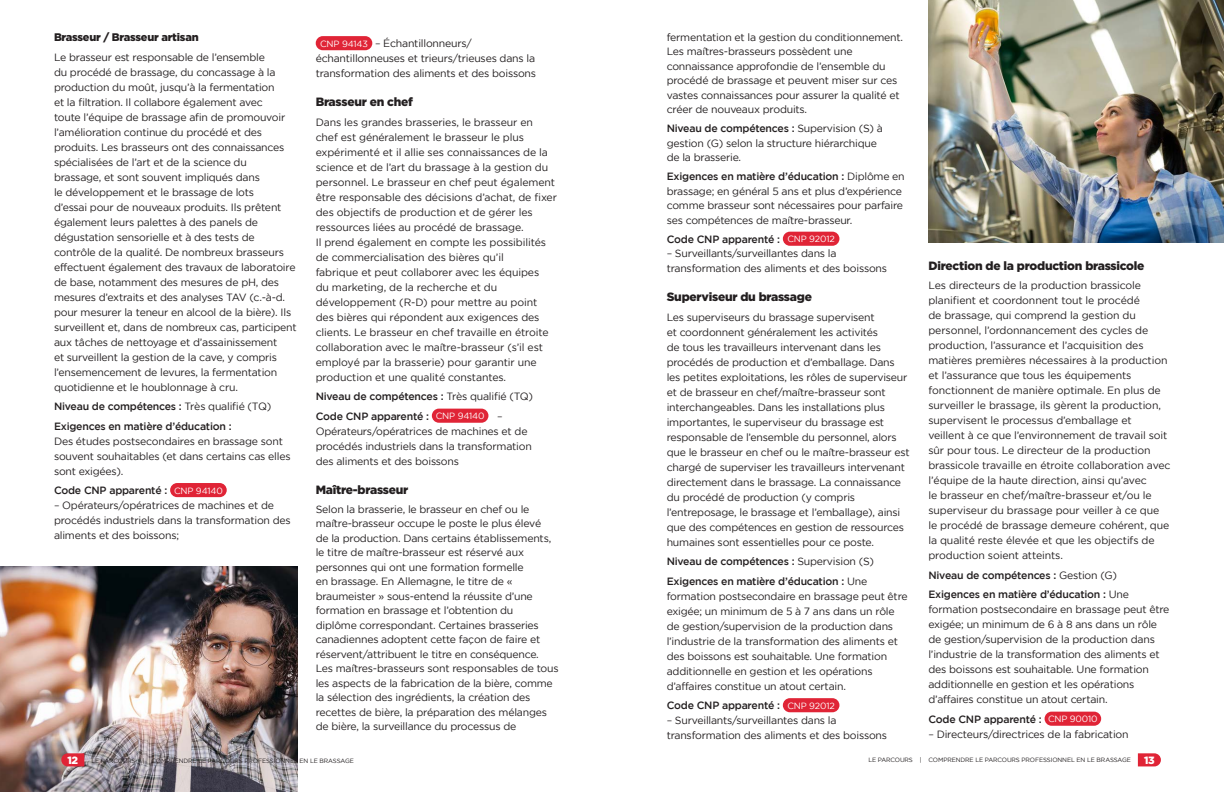
<style>
.page{position:relative;width:1224px;height:792px;background:#fff}
.page>*{position:absolute;margin:0;border:0;box-sizing:border-box;transform-origin:0 0}
.t1{font:900 12px "Gotham";letter-spacing:-.02em;color:#231f20}
.t2{font:900 11px "Gotham";letter-spacing:-.02em;color:#231f20}
.t3{font:10.5px/15px "Gotham";letter-spacing:-.02em;color:#231f20}
.t4{font:500 10.5px "Gotham";letter-spacing:-.02em;color:#231f20}
.t5{font:900 10.5px "Gotham";color:#fff}
.t6{font:9px "Gotham";letter-spacing:-.015em;color:#fff}
.t7{font:6.2px "Gotham";letter-spacing:-.015em;color:#231f20}
.s1{font-weight:400}
.s2{font-weight:500}
</style>
<div class="page">
<div style="left:170px;top:483px;width:57px;height:14px;background:#e02436;border-radius:7px"></div>
<div style="left:316px;top:36px;width:56px;height:14px;background:#e02436;border-radius:7px"></div>
<div style="left:432px;top:409px;width:56px;height:14px;background:#e02436;border-radius:7px"></div>
<div style="left:783px;top:232px;width:56px;height:14px;background:#e02436;border-radius:7px"></div>
<div style="left:783px;top:698px;width:56px;height:14px;background:#e02436;border-radius:7px"></div>
<div style="left:1045px;top:712px;width:56px;height:14px;background:#e02436;border-radius:7px"></div>
<img style="left:0;top:566px;width:298px;height:226px">
<img style="left:928px;top:0;width:296px;height:243px">
<svg style="left:1138px;top:753px;width:23px;height:13px"></svg>
<svg style="left:61px;top:753px;width:23px;height:13px"></svg>
<p class="t2" style="left:54px;top:31px;width:146px">Brasseur / Brasseur artisan</p>
<p class="t3" style="left:54px;top:49px;width:244px">Le brasseur est responsable de l’ensemble<br>du procédé de brassage, du concassage à la production du moût, jusqu’à la fermentation<br>et la filtration. Il collabore également avec<br>toute l’équipe de brassage afin de promouvoir l’amélioration continue du procédé et des produits. Les brasseurs ont des connaissances spécialisées de l’art et de la science du brassage, et sont souvent impliqués dans<br>le développement et le brassage de lots<br>d’essai pour de nouveaux produits. Ils prêtent également leurs palettes à des panels de dégustation sensorielle et à des tests de contrôle de la qualité. De nombreux brasseurs effectuent également des travaux de laboratoire de base, notamment des mesures de pH, des mesures d’extraits et des analyses TAV (c.-à-d. pour mesurer la teneur en alcool de la bière). Ils surveillent et, dans de nombreux cas, participent aux tâches de nettoyage et d’assainissement<br>et surveillent la gestion de la cave, y compris l’ensemencement de levures, la fermentation quotidienne et le houblonnage à cru.</p>
<p class="t4" style="left:54px;top:401px;width:219px">Niveau de compétences : <span class="s1">Très qualifié (TQ)</span></p>
<p class="t3" style="left:54px;top:418px;width:238px"><span class="s2">Exigences en matière d’éducation :<br></span>Des études postsecondaires en brassage sont souvent souhaitables (et dans certains cas elles sont exigées).</p>
<p class="t4" style="left:54px;top:485px;width:115px">Code CNP apparenté :</p>
<p class="t6" style="left:174px;top:485px;width:50px">CNP 94140</p>
<p class="t3" style="left:54px;top:498px;width:238px">– Opérateurs/opératrices de machines et de procédés industriels dans la transformation des aliments et des boissons;</p>
<p class="t3" style="left:316px;top:36px;width:222px;text-align:center">– Échantillonneurs/<br>échantillonneuses et trieurs/trieuses dans la transformation des aliments et des boissons</p>
<p class="t1" style="left:316px;top:95px;width:99px">Brasseur en chef</p>
<p class="t3" style="left:316px;top:114px;width:243px">Dans les grandes brasseries, le brasseur en chef est généralement le brasseur le plus expérimenté et il allie ses connaissances de la science et de l’art du brassage à la gestion du personnel. Le brasseur en chef peut également être responsable des décisions d’achat, de fixer des objectifs de production et de gérer les ressources liées au procédé de brassage.<br>Il prend également en compte les possibilités de commercialisation des bières qu’il<br>fabrique et peut collaborer avec les équipes<br>du marketing, de la recherche et du développement (R-D) pour mettre au point des bières qui répondent aux exigences des clients. Le brasseur en chef travaille en étroite collaboration avec le maître-brasseur (s’il est employé par la brasserie) pour garantir une production et une qualité constantes.</p>
<p class="t4" style="left:316px;top:391px;width:219px">Niveau de compétences : <span class="s1">Très qualifié (TQ)</span></p>
<p class="t4" style="left:316px;top:410px;width:115px">Code CNP apparenté :</p>
<p class="t6" style="left:436px;top:411px;width:50px">CNP 94140</p>
<p class="t6" style="left:320px;top:39px;width:49px">CNP 94143</p>
<p class="t3" style="left:316px;top:408px;width:218px;text-indent:181px">–<br>Opérateurs/opératrices de machines et de procédés industriels dans la transformation des aliments et des boissons</p>
<p class="t1" style="left:316px;top:483px;width:94px">Maître-brasseur</p>
<p class="t3" style="left:316px;top:502px;width:244px;line-height:14.5px">Selon la brasserie, le brasseur en chef ou le maître-brasseur occupe le poste le plus élevé<br>de la production. Dans certains établissements, le titre de maître-brasseur est réservé aux personnes qui ont une formation formelle<br>en brassage. En Allemagne, le titre de « braumeister » sous-entend la réussite d’une formation en brassage et l’obtention du<br>diplôme correspondant. Certaines brasseries canadiennes adoptent cette façon de faire et réservent/attribuent le titre en conséquence.<br>Les maîtres-brasseurs sont responsables de tous les aspects de la fabrication de la bière, comme la sélection des ingrédients, la création des recettes de bière, la préparation des mélanges de bière, la surveillance du processus de</p>
<p class="t3" style="left:667px;top:30px;width:238px;line-height:14.5px">fermentation et la gestion du conditionnement.<br>Les maîtres-brasseurs possèdent une connaissance approfondie de l’ensemble du procédé de brassage et peuvent miser sur ces vastes connaissances pour assurer la qualité et créer de nouveaux produits.</p>
<p class="t3" style="left:667px;top:121px;width:218px;line-height:14.5px"><span class="s2">Niveau de compétences :</span> Supervision (S) à gestion (G) selon la structure hiérarchique de la brasserie.</p>
<p class="t3" style="left:667px;top:169px;width:240px;line-height:14.5px"><span class="s2">Exigences en matière d’éducation :</span> Diplôme en brassage; en général 5 ans et plus d’expérience comme brasseur sont nécessaires pour parfaire ses compétences de maître-brasseur.</p>
<p class="t4" style="left:667px;top:233px;width:115px">Code CNP apparenté :</p>
<p class="t6" style="left:787px;top:234px;width:49px">CNP 92012</p>
<p class="t3" style="left:667px;top:246px;width:222px">– Surveillants/surveillantes dans la transformation des aliments et des boissons</p>
<p class="t1" style="left:667px;top:290px;width:147px">Superviseur du brassage</p>
<p class="t3" style="left:667px;top:309px;width:245px">Les superviseurs du brassage supervisent<br>et coordonnent généralement les activités<br>de tous les travailleurs intervenant dans les procédés de production et d’emballage. Dans les petites exploitations, les rôles de superviseur et de brasseur en chef/maître-brasseur sont interchangeables. Dans les installations plus importantes, le superviseur du brassage est responsable de l’ensemble du personnel, alors que le brasseur en chef ou le maître-brasseur est chargé de superviser les travailleurs intervenant directement dans le brassage. La connaissance du procédé de production (y compris l’entreposage, le brassage et l’emballage), ainsi que des compétences en gestion de ressources humaines sont essentielles pour ce poste.</p>
<p class="t4" style="left:667px;top:556px;width:209px">Niveau de compétences : <span class="s1">Supervision (S)</span></p>
<p class="t3" style="left:667px;top:573px;width:242px"><span class="s2">Exigences en matière d’éducation :</span> Une formation postsecondaire en brassage peut être exigée; un minimum de 5 à 7 ans dans un rôle de gestion/supervision de la production dans l’industrie de la transformation des aliments et des boissons est souhaitable. Une formation additionnelle en gestion et les opérations d’affaires constitue un atout certain.</p>
<p class="t4" style="left:667px;top:700px;width:115px">Code CNP apparenté :</p>
<p class="t6" style="left:787px;top:701px;width:49px">CNP 92012</p>
<p class="t3" style="left:667px;top:713px;width:222px">– Surveillants/surveillantes dans la transformation des aliments et des boissons</p>
<p class="t1" style="left:928px;top:259px;width:218px">Direction de la production brassicole</p>
<p class="t3" style="left:928px;top:278px;width:244px">Les directeurs de la production brassicole planifient et coordonnent tout le procédé<br>de brassage, qui comprend la gestion du personnel, l’ordonnancement des cycles de production, l’assurance et l’acquisition des matières premières nécessaires à la production et l’assurance que tous les équipements fonctionnent de manière optimale. En plus de surveiller le brassage, ils gèrent la production, supervisent le processus d’emballage et veillent à ce que l’environnement de travail soit sûr pour tous. Le directeur de la production brassicole travaille en étroite collaboration avec l’équipe de la haute direction, ainsi qu’avec<br>le brasseur en chef/maître-brasseur et/ou le superviseur du brassage pour veiller à ce que le procédé de brassage demeure cohérent, que la qualité reste élevée et que les objectifs de production soient atteints.</p>
<p class="t4" style="left:928px;top:569px;width:190px">Niveau de compétences : <span class="s1">Gestion (G)</span></p>
<p class="t3" style="left:928px;top:587px;width:242px"><span class="s2">Exigences en matière d’éducation :</span> Une formation postsecondaire en brassage peut être exigée; un minimum de 6 à 8 ans dans un rôle de gestion/supervision de la production dans l’industrie de la transformation des aliments et des boissons est souhaitable. Une formation additionnelle en gestion et les opérations d’affaires constitue un atout certain.</p>
<p class="t4" style="left:928px;top:713px;width:115px">Code CNP apparenté :</p>
<p class="t6" style="left:1048px;top:714px;width:51px">CNP 90010</p>
<p class="t3" style="left:928px;top:726px;width:202px">– Directeurs/directrices de la fabrication</p>
<p class="t5" style="left:68px;top:754px;width:12px">12</p>
<p class="t7" style="left:91px;top:757px;width:264px">LE PARCOURS | COMPRENDRE LE PARCOURS PROFESSIONNEL EN LE BRASSAGE</p>
<p class="t7" style="left:868px;top:756px;width:264px">LE PARCOURS | COMPRENDRE LE PARCOURS PROFESSIONNEL EN LE BRASSAGE</p>
<p class="t5" style="left:1144px;top:754px;width:12px">13</p>
</div>
